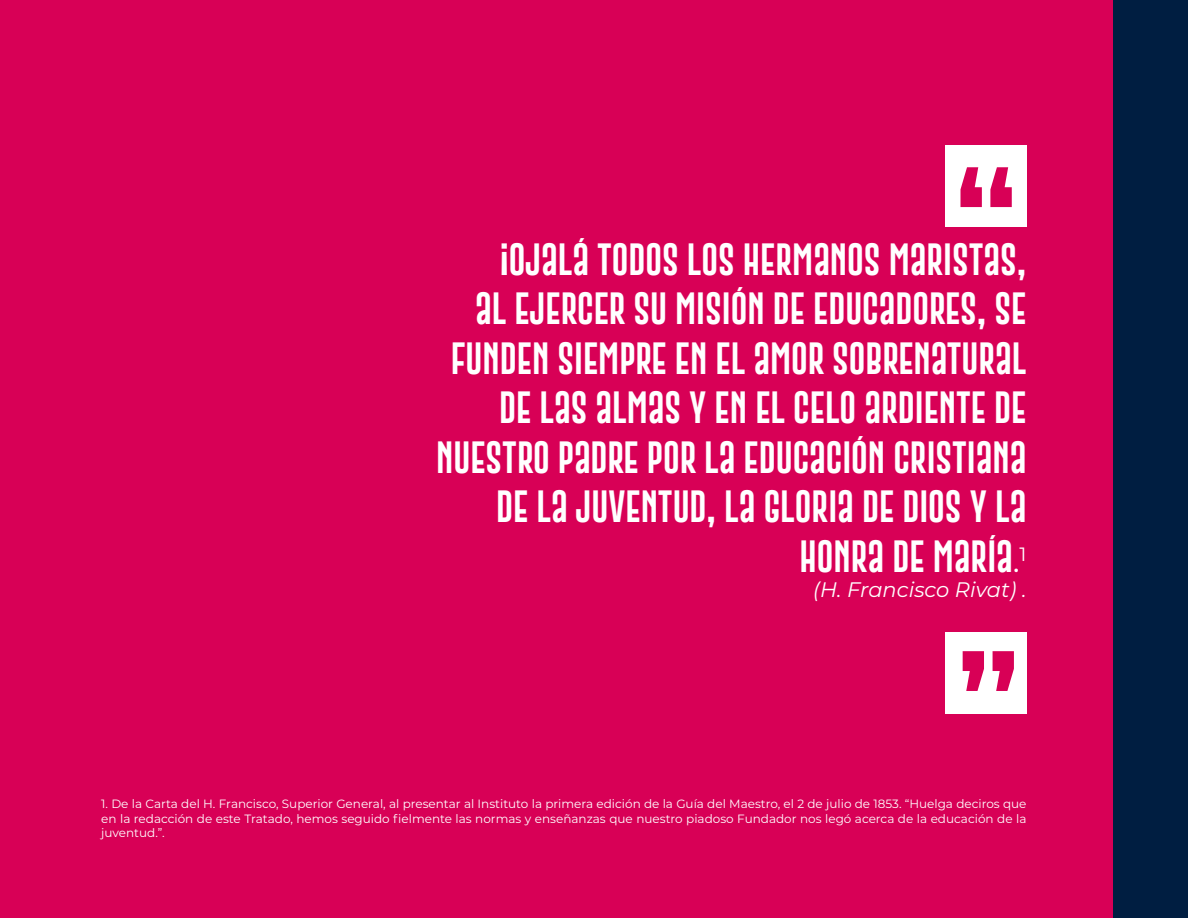
<style>
.page{position:relative;width:1188px;height:918px;background:#fff}
.page>*{position:absolute;margin:0;border:0;box-sizing:border-box;transform-origin:0 0}
.t1{font:124.95px "Gobold Extra 2";color:#d80056}
.t2{font:33px/49.5px "Gobold Extra 2";color:#fff;text-align:right}
.t3{font:italic 21px "Montserrat";color:#fff}
.t4{font:12px/14.4px "Montserrat";color:#fff;text-align:justify}
.s1{font-family:"Montserrat"}
</style>
<div class="page">
<div style="left:311px;top:0;width:877px;height:918px;background:#001e41"></div>
<div style="left:0;top:0;width:1112px;height:918px;background:#d80056"></div>
<div style="left:945px;top:632px;width:81px;height:82px;background:#fff"></div>
<div style="left:945px;top:145px;width:81px;height:81px;background:#fff"></div>
<p class="t1" style="left:1020px;top:227px;width:69px;rotate:-180deg">”</p>
<p class="t2" style="left:436px;top:234px;width:592px">¡OJALÁ TODOS LOS HERMANOS MARISTAS,<br>AL EJERCER SU MISIÓN DE EDUCADORES, SE FUNDEN SIEMPRE EN EL AMOR SOBRENATURAL DE LAS ALMAS Y EN EL CELO ARDIENTE DE NUESTRO PADRE POR LA EDUCACIÓN CRISTIANA DE LA JUVENTUD, LA GLORIA DE DIOS Y LA HONRA DE MARÍA<span class="s1">.</span><sup>1</sup></p>
<p class="t3" style="left:813px;top:575px;width:215px">(H. Francisco Rivat) .</p>
<p class="t1" style="left:955px;top:631px;width:69px">”</p>
<p class="t4" style="left:101px;top:796px;width:927px">1. De la Carta del H. Francisco, Superior General, al presentar al Instituto la primera edición de la Guía del Maestro, el 2 de julio de 1853. “Huelga deciros que en la redacción de este Tratado, hemos seguido fielmente las normas y enseñanzas que nuestro piadoso Fundador nos legó acerca de la educación de la juventud.”.</p>
</div>
